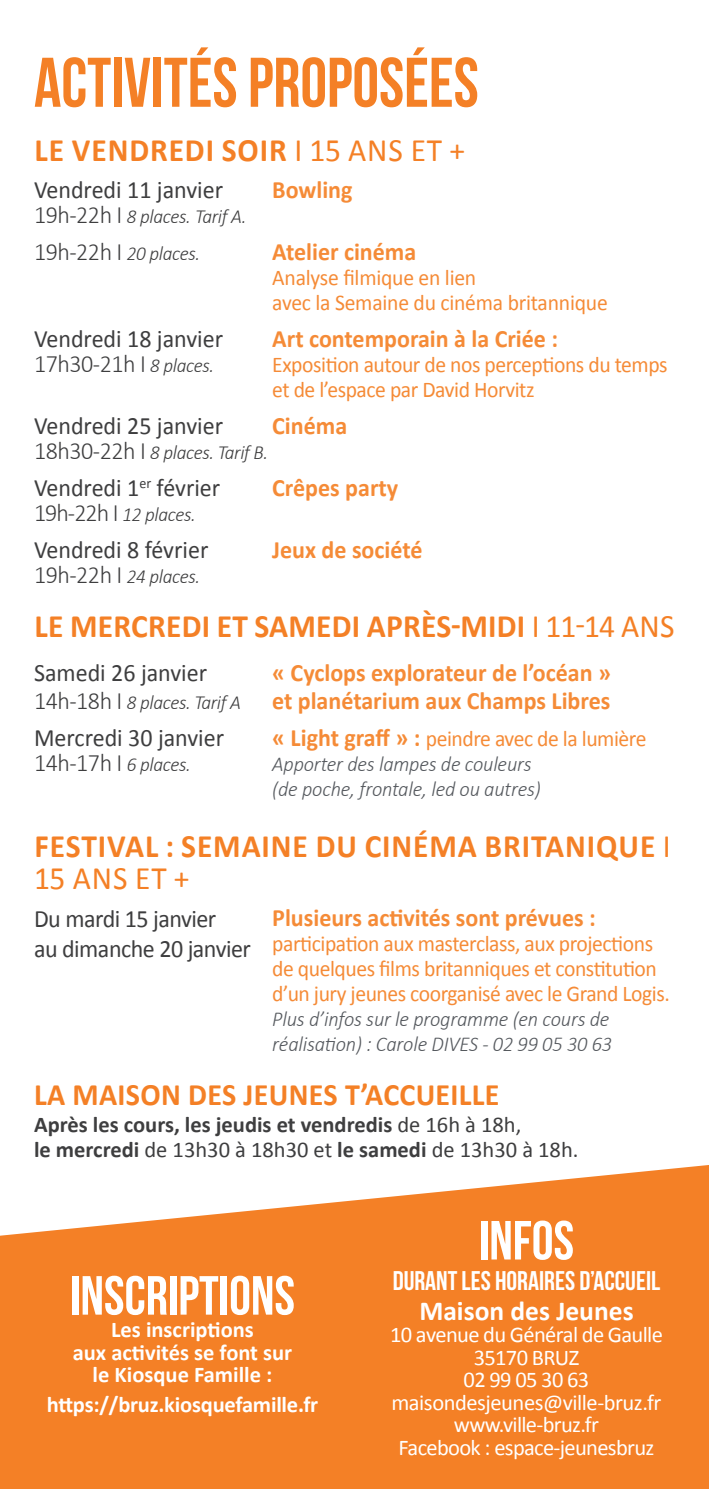
<style>
.page{position:relative;width:709px;height:1489px;background:#fff}
.page>*{position:absolute;margin:0;border:0;box-sizing:border-box;transform-origin:0 0}
.t1{font:70px "Bebas Neue";color:#f48026;scale:.96 1}
.t2{font:55px "Bebas Neue";color:#fff}
.t3{font:700 32.75px/32.5px "Calibri";letter-spacing:.03em;color:#f48026;scale:.96 1}
.t4{font:700 32.75px "Calibri";letter-spacing:.01em;color:#f48026;scale:.96 1}
.t5{font:700 31.25px "Calibri";letter-spacing:.01em;color:#f48026;scale:.96 1}
.t6{font:700 27.5px "Calibri";color:#fff}
.t7{font:27px "Bebas Neue";color:#fff}
.t8{font:700 25px "Calibri";color:#f58b37;scale:.96 1}
.t9{font:25px "Calibri";color:#3e3e3f;scale:.96 1}
.t10{font:25px/30px "Calibri";letter-spacing:-.02em;color:#3e3e3f;scale:.96 1}
.t11{font:300 25px "Calibri";letter-spacing:-.02em;color:#3e3e3f;scale:.96 1}
.t12{font:22.5px/25px "Calibri";letter-spacing:-.02em;color:#f58b37;scale:.96 1}
.t13{font:22.5px/22.5px "Calibri";letter-spacing:-.03em;color:#fff;text-align:center}
.t14{font:700 22.5px/25px "Calibri";color:#3e3e3f}
.t15{font:700 22.5px "Calibri";color:#fff}
.t16{font:italic 300 21.25px/25px "Calibri";letter-spacing:-.01em;color:#55595e;scale:.96 1}
.t17{font:italic 300 20px "Calibri";letter-spacing:-.02em;color:#3e3e3f;scale:.96 1}
.s1{font-weight:400}
.s2{font-style:normal;font-size:25px}
.s3{font-weight:300;color:#3e3e3f}
.s4{font-weight:300;font-style:italic;font-size:20px;color:#3e3e3f}
.s5{font-weight:700;font-size:25px}
.s6{font-style:italic;font-size:20px}
</style>
<div class="page">
<svg style="left:0;top:1165px;width:709px;height:323px;background:#f58d3d"></svg>
<p class="t1" style="left:34px;top:44px;width:465px">ACTIVITÉS PROPOSÉES</p>
<p class="t3" style="left:35px;top:133px;width:450px">LE VENDREDI SOIR <span class="s1">I 15 ANS ET +</span></p>
<p class="t9" style="left:34px;top:173px;width:198px">Vendredi 11 janvier</p>
<p class="t8" style="left:272px;top:173px;width:85px">Bowling</p>
<p class="t17" style="left:34px;top:204px;width:223px"><span class="s2">19h-22h I</span> 8 places. Tarif A.</p>
<p class="t17" style="left:34px;top:241px;width:174px"><span class="s2">19h-22h I</span> 20 places.</p>
<p class="t8" style="left:272px;top:235px;width:152px">Atelier cinéma</p>
<p class="t12" style="left:272px;top:265px;width:351px">Analyse filmique en lien<br>avec la Semaine du cinéma britannique</p>
<p class="t9" style="left:34px;top:323px;width:198px">Vendredi 18 janvier</p>
<p class="t8" style="left:272px;top:322px;width:299px">Art contemporain à la Criée :</p>
<p class="t12" style="left:272px;top:352px;width:413px">Exposition autour de nos perceptions du temps et de l’espace par David Horvitz</p>
<p class="t9" style="left:34px;top:410px;width:198px">Vendredi 25 janvier</p>
<p class="t8" style="left:272px;top:410px;width:80px">Cinéma</p>
<p class="t17" style="left:34px;top:440px;width:245px"><span class="s2">18h30-22h I</span> 8 places. Tarif B.</p>
<p class="t9" style="left:34px;top:472px;width:195px">Vendredi 1<sup>er</sup> février</p>
<p class="t8" style="left:272px;top:472px;width:133px">Crêpes party</p>
<p class="t17" style="left:34px;top:502px;width:170px"><span class="s2">19h-22h I</span> 12 places.</p>
<p class="t9" style="left:34px;top:534px;width:183px">Vendredi 8 février</p>
<p class="t8" style="left:272px;top:534px;width:158px">Jeux de société</p>
<p class="t17" style="left:34px;top:564px;width:174px"><span class="s2">19h-22h I</span> 24 places.</p>
<p class="t4" style="left:35px;top:605px;width:668px">LE MERCREDI ET SAMEDI APRÈS-MIDI <span class="s1">I 11-14 ANS</span></p>
<p class="t9" style="left:34px;top:657px;width:182px">Samedi 26 janvier</p>
<p class="t8" style="left:272px;top:656px;width:354px">« Cyclops explorateur de l’océan »</p>
<p class="t8" style="left:34px;top:684px;width:602px"><span class="s3">14h-18h I</span> <span class="s4">8 places. Tarif A</span> et planétarium aux Champs Libres</p>
<p class="t9" style="left:34px;top:721px;width:199px">Mercredi 30 janvier</p>
<p class="t12" style="left:272px;top:725px;width:391px"><span class="s5">« Light graff » :</span> peindre avec de la lumière</p>
<p class="t11" style="left:34px;top:746px;width:165px">14h-17h I <span class="s6">6 places.</span></p>
<p class="t16" style="left:272px;top:750px;width:281px">Apporter des lampes de couleurs (de poche, frontale, led ou autres)</p>
<p class="t3" style="left:34px;top:829px;width:665px">FESTIVAL : SEMAINE DU CINÉMA BRITANIQUE <span class="s1">I<br>15 ANS ET +</span></p>
<p class="t8" style="left:272px;top:901px;width:338px">Plusieurs activités sont prévues :</p>
<p class="t12" style="left:272px;top:931px;width:415px">participation aux masterclass, aux projections de quelques films britanniques et constitution d’un jury jeunes coorganisé avec le Grand Logis.</p>
<p class="t16" style="left:272px;top:1006px;width:355px">Plus d’infos sur le programme (en cours de réalisation) : Carole DIVES - 02 99 05 30 63</p>
<p class="t5" style="left:34px;top:1074px;width:486px">LA MAISON DES JEUNES T’ACCUEILLE</p>
<p class="t14" style="left:34px;top:1111px;width:546px">Après les cours, les jeudis et vendredis <span class="s1">de 16h à 18h,<br></span>le mercredi <span class="s1">de 13h30 à 18h30 et</span> le samedi <span class="s1">de 13h30 à 18h.</span></p>
<p class="t11" style="left:34px;top:348px;width:189px">17h30-21h I <span class="s6">8 places.</span></p>
<p class="t10" style="left:34px;top:903px;width:227px">Du mardi 15 janvier<br>au dimanche 20 janvier</p>
<p class="t2" style="left:70px;top:1265px;width:226px">INSCRIPTIONS</p>
<p class="t15" style="left:111px;top:1315px;width:144px">Les inscriptions</p>
<p class="t15" style="left:73px;top:1337px;width:221px">aux activités se font sur</p>
<p class="t15" style="left:93px;top:1360px;width:181px">le Kiosque Famille :</p>
<p class="t15" style="left:47px;top:1390px;width:273px">https://bruz.kiosquefamille.fr</p>
<p class="t2" style="left:479px;top:1210px;width:97px">INFOS</p>
<p class="t7" style="left:392px;top:1265px;width:269px">DURANT LES HORAIRES D’ACCUEIL</p>
<p class="t6" style="left:419px;top:1292px;width:216px">Maison des Jeunes</p>
<p class="t13" style="left:390px;top:1323px;width:274px">10 avenue du Général de Gaulle<br>35170 BRUZ</p>
<p class="t13" style="left:463px;top:1368px;width:127px">02 99 05 30 63</p>
<p class="t13" style="left:391px;top:1390px;width:271px">maisondesjeunes@ville-bruz.fr</p>
<p class="t13" style="left:454px;top:1413px;width:147px">www.ville-bruz.fr</p>
<p class="t13" style="left:398px;top:1435px;width:257px">Facebook : espace-jeunesbruz</p>
</div>
